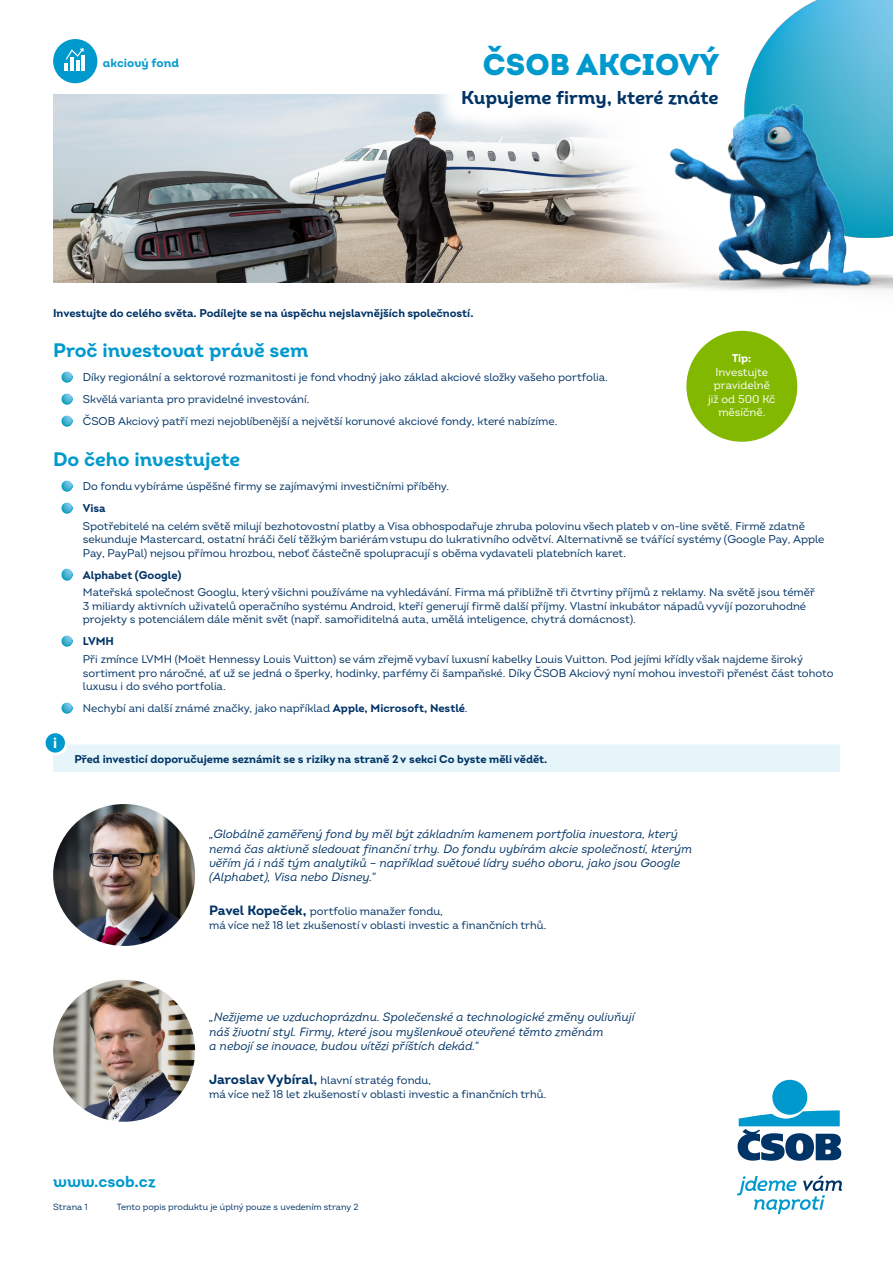
<style>
.page{position:relative;width:893px;height:1263px;background:#fff}
.page>*{position:absolute;margin:0;border:0;box-sizing:border-box;transform-origin:0 0}
.HL{font:30px "Intro Black Alt";color:#0099cd}
.nadpis{font:19.5px "Intro Bold Alt";color:#0099cd}
.t1{font:18.6px "Intro Bold Alt";color:#036}
.normal_text{font:15.9px "Intro Bold Alt";color:#0099cd}
.normal_text-2{font:700 15px "Intro";color:#fff}
.t2{font:italic 12px/14.4px "Intro";color:#036}
.t3{font:12px "Intro Bold Alt";color:#0099cd}
.normal_odrazky{font:11.25px/13.5px "Intro";color:#036}
.normal_text-3{font:700 11.25px "Intro";color:#036}
.normal_text-4{font:11.25px/13.5px "Intro";color:#fff;text-align:center}
.normal_odrazky-2{font:700 11.25px "Intro";color:#036}
.normal_text-5{font:9px "Intro";color:#036}
.s1{font-weight:700}
.s2{font-weight:700;font-size:13.5px}
</style>
<div class="page">
<img style="left:53px;top:95px;width:484px;height:188px">
<svg style="left:737px;top:1175px;width:105px;height:39px"></svg>
<div style="left:772px;top:1080px;width:35px;height:35px;background:#0099cd;border-radius:50%"></div>
<svg style="left:738px;top:1110px;width:103px;height:51px"></svg>
<svg style="left:62px;top:371px;width:11px;height:12px"></svg>
<svg style="left:62px;top:393px;width:11px;height:12px"></svg>
<svg style="left:62px;top:415px;width:11px;height:12px"></svg>
<svg style="left:62px;top:480px;width:11px;height:11px"></svg>
<svg style="left:62px;top:502px;width:11px;height:11px"></svg>
<svg style="left:62px;top:569px;width:11px;height:11px"></svg>
<svg style="left:62px;top:636px;width:11px;height:11px"></svg>
<svg style="left:62px;top:702px;width:11px;height:12px"></svg>
<div style="left:53px;top:744px;width:787px;height:28px;background:#e5f5fa"></div>
<img style="left:53px;top:804px;width:142px;height:142px;border-radius:71px">
<img style="left:53px;top:980px;width:142px;height:142px;border-radius:71px">
<div style="left:44px;top:732px;width:22px;height:22px;background:#0099cd;border-radius:50%"></div>
<div style="left:43px;top:730px;width:25px;height:26px;border:3px solid #fff;border-radius:50%"></div>
<div style="left:686px;top:331px;width:111px;height:111px;background:#82b800;border-radius:50%"></div>
<img style="left:768px;top:0;width:125px;height:39px">
<img style="left:577px;top:39px;width:316px;height:292px">
<div style="left:53px;top:39px;width:44px;height:44px;background:#0099cd;border-radius:50%"></div>
<hr style="left:82px;top:55px;width:3px;height:16px;background:#fff">
<svg style="left:65px;top:48px;width:19px;height:23px"></svg>
<svg style="left:431px;top:59px;width:318px;height:81px"></svg>
<svg style="left:447px;top:65px;width:288px;height:67px"></svg>
<p class="t3" style="left:103px;top:55px;width:78px">akciový fond</p>
<p class="HL" style="left:483px;top:45px;width:238px">ČSOB AKCIOVÝ</p>
<p class="t1" style="left:461px;top:86px;width:259px">Kupujeme firmy, které znáte</p>
<p class="normal_text-3" style="left:53px;top:306px;width:422px">Investujte do celého světa. Podílejte se na úspěchu nejslavnějších společností.</p>
<p class="nadpis" style="left:53px;top:338px;width:257px">Proč investovat právě sem</p>
<p class="normal_odrazky" style="left:83px;top:371px;width:526px">Díky regionální a sektorové rozmanitosti je fond vhodný jako základ akciové složky vašeho portfolia.</p>
<p class="normal_odrazky" style="left:83px;top:393px;width:228px">Skvělá varianta pro pravidelné investování.</p>
<p class="normal_odrazky" style="left:83px;top:415px;width:476px">ČSOB Akciový patří mezi nejoblíbenější a největší korunové akciové fondy, které nabízíme.</p>
<p class="nadpis" style="left:53px;top:447px;width:188px">Do čeho investujete</p>
<p class="normal_odrazky" style="left:83px;top:479px;width:368px">Do fondu vybíráme úspěšné firmy se zajímavými investičními příběhy.</p>
<p class="normal_odrazky-2" style="left:83px;top:501px;width:24px">Visa</p>
<p class="normal_odrazky" style="left:83px;top:519px;width:743px">Spotřebitelé na celém světě milují bezhotovostní platby a Visa obhospodařuje zhruba polovinu všech plateb v on-line světě. Firmě zdatně sekunduje Mastercard, ostatní hráči čelí těžkým bariérám vstupu do lukrativního odvětví. Alternativně se tvářící systémy (Google Pay, Apple<br>Pay, PayPal) nejsou přímou hrozbou, neboť částečně spolupracují s oběma vydavateli platebních karet.</p>
<p class="normal_odrazky-2" style="left:83px;top:568px;width:100px">Alphabet (Google)</p>
<p class="normal_odrazky" style="left:83px;top:586px;width:734px">Mateřská společnost Googlu, který všichni používáme na vyhledávání. Firma má přibližně tři čtvrtiny příjmů z reklamy. Na světě jsou téměř<br>3 miliardy aktivních uživatelů operačního systému Android, kteří generují firmě další příjmy. Vlastní inkubátor nápadů vyvíjí pozoruhodné projekty s potenciálem dále měnit svět (např. samořiditelná auta, umělá inteligence, chytrá domácnost).</p>
<p class="normal_odrazky-2" style="left:83px;top:634px;width:33px">LVMH</p>
<p class="normal_odrazky" style="left:83px;top:652px;width:752px">Při zmínce LVMH (Moët Hennessy Louis Vuitton) se vám zřejmě vybaví luxusní kabelky Louis Vuitton. Pod jejími křídly však najdeme široký sortiment pro náročné, ať už se jedná o šperky, hodinky, parfémy či šampaňské. Díky ČSOB Akciový nyní mohou investoři přenést část tohoto luxusu i do svého portfolia.</p>
<p class="normal_odrazky" style="left:83px;top:701px;width:386px">Nechybí ani další známé značky, jako například <span class="s1">Apple, Microsoft, Nestlé</span>.</p>
<p class="normal_text-4" style="left:708px;top:352px;width:69px"><span class="s1">Tip:<br></span>Investujte pravidelně již od 500 Kč měsíčně.</p>
<p class="normal_text-2" style="left:53px;top:733px;width:6px">i</p>
<p class="normal_text-3" style="left:74px;top:752px;width:474px">Před investicí doporučujeme seznámit se s riziky na straně 2 v sekci Co byste měli vědět.</p>
<p class="t2" style="left:209px;top:827px;width:485px">„Globálně zaměřený fond by měl být základním kamenem portfolia investora, který nemá čas aktivně sledovat finanční trhy. Do fondu vybírám akcie společností, kterým věřím já i náš tým analytiků – například světové lídry svého oboru, jako jsou Google (Alphabet), Visa nebo Disney.“</p>
<p class="normal_odrazky" style="left:209px;top:905px;width:339px"><span class="s2">Pavel Kopeček,</span> portfolio manažer fondu,<br>má více než 18 let zkušeností v oblasti investic a finančních trhů.</p>
<p class="t2" style="left:209px;top:1010px;width:427px">„Nežijeme ve vzduchoprázdnu. Společenské a technologické změny ovlivňují náš životní styl. Firmy, které jsou myšlenkově otevřené těmto změnám<br>a nebojí se inovace, budou vítězi příštích dekád.“</p>
<p class="normal_odrazky" style="left:209px;top:1073px;width:339px"><span class="s2">Jaroslav Vybíral,</span> hlavní stratég fondu,<br>má více než 18 let zkušeností v oblasti investic a finančních trhů.</p>
<p class="normal_text" style="left:53px;top:1171px;width:104px">www.csob.cz</p>
<p class="normal_text-5" style="left:117px;top:1201px;width:243px">Tento popis produktu je úplný pouze s uvedením strany 2</p>
<p class="normal_text-5" style="left:53px;top:1201px;width:36px">Strana 1</p>
</div>
